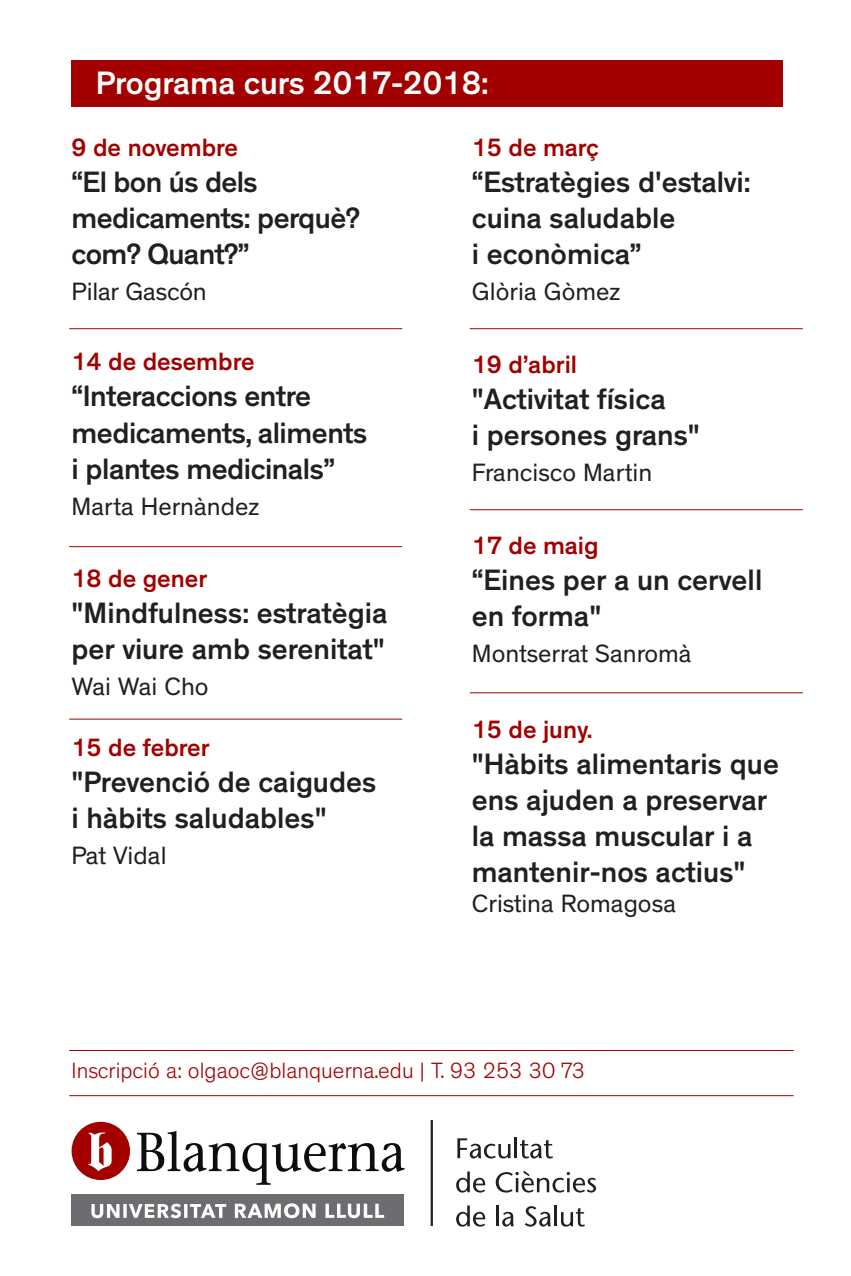
<style>
.page{position:relative;width:851px;height:1276px;background:#fff}
.page>*{position:absolute;margin:0;border:0;box-sizing:border-box;transform-origin:0 0}
.t1{font:500 33px "Theinhardt";color:#fff}
.t2{font:500 30px/36px "Theinhardt";color:#231f20}
.t3{font:500 30px/36px "Theinhardt";letter-spacing:-.02em;color:#231f20}
.t4{font:25.5px "Theinhardt";color:#231f20}
.t5{font:500 25.5px "Theinhardt";color:#a30000}
.t6{font:300 22.5px "Theinhardt";color:#a30000}
</style>
<div class="page">
<div style="left:72px;top:60px;width:710px;height:46px;background:#a30000"></div>
<hr style="left:69px;top:328px;width:333px;height:1px;background:#a30000">
<hr style="left:469px;top:328px;width:333px;height:1px;background:#a30000">
<hr style="left:469px;top:509px;width:333px;height:1px;background:#a30000">
<hr style="left:469px;top:692px;width:333px;height:1px;background:#a30000">
<hr style="left:69px;top:546px;width:333px;height:1px;background:#a30000">
<hr style="left:69px;top:718px;width:333px;height:1px;background:#a30000">
<hr style="left:69px;top:1095px;width:724px;height:1px;background:#a30000">
<hr style="left:69px;top:1050px;width:724px;height:1px;background:#a30000">
<div style="left:72px;top:1121px;width:58px;height:59px;background:#a30000;border-radius:50%"></div>
<svg style="left:88px;top:1132px;width:24px;height:39px"></svg>
<svg style="left:137px;top:1131px;width:267px;height:53px"></svg>
<div style="left:72px;top:1195px;width:332px;height:31px;background:#6c6d70"></div>
<svg style="left:91px;top:1203px;width:293px;height:15px"></svg>
<svg style="left:457px;top:1138px;width:53px;height:20px"></svg>
<hr style="left:514px;top:1137px;width:3px;height:21px;background:#231f20">
<svg style="left:520px;top:1139px;width:33px;height:19px"></svg>
<svg style="left:456px;top:1171px;width:29px;height:21px"></svg>
<svg style="left:495px;top:1171px;width:101px;height:21px"></svg>
<svg style="left:456px;top:1205px;width:29px;height:21px"></svg>
<hr style="left:496px;top:1205px;width:3px;height:21px;background:#231f20">
<svg style="left:502px;top:1211px;width:11px;height:15px"></svg>
<svg style="left:525px;top:1206px;width:25px;height:20px"></svg>
<hr style="left:554px;top:1205px;width:2px;height:21px;background:#231f20">
<svg style="left:561px;top:1208px;width:24px;height:18px"></svg>
<hr style="left:430px;top:1120px;width:3px;height:106px;background:#231f20">
<p class="t1" style="left:96px;top:63px;width:394px">Programa curs 2017-2018:</p>
<p class="t5" style="left:72px;top:132px;width:168px">9 de novembre</p>
<p class="t3" style="left:72px;top:165px;width:290px">“El bon ús dels medicaments: perquè? com? Quant?”</p>
<p class="t4" style="left:72px;top:277px;width:137px">Pilar Gascón</p>
<p class="t5" style="left:72px;top:347px;width:184px">14 de desembre</p>
<p class="t2" style="left:72px;top:379px;width:297px">“Interaccions entre medicaments, aliments i plantes medicinals”</p>
<p class="t4" style="left:72px;top:491px;width:189px">Marta Hernàndez</p>
<p class="t5" style="left:72px;top:563px;width:137px">18 de gener</p>
<p class="t2" style="left:72px;top:595px;width:317px">"Mindfulness: estratègia per viure amb serenitat"</p>
<p class="t4" style="left:72px;top:672px;width:138px">Wai Wai Cho</p>
<p class="t5" style="left:72px;top:732px;width:139px">15 de febrer</p>
<p class="t2" style="left:72px;top:765px;width:306px">"Prevenció de caigudes i hàbits saludables"</p>
<p class="t4" style="left:72px;top:841px;width:96px">Pat Vidal</p>
<p class="t5" style="left:472px;top:132px;width:128px">15 de març</p>
<p class="t2" style="left:472px;top:165px;width:280px">“Estratègies d'estalvi: cuina saludable<br>i econòmica”</p>
<p class="t4" style="left:472px;top:277px;width:150px">Glòria Gòmez</p>
<p class="t5" style="left:472px;top:349px;width:107px">19 d’abril</p>
<p class="t2" style="left:472px;top:381px;width:229px">"Activitat física<br>i persones grans"</p>
<p class="t4" style="left:472px;top:457px;width:182px">Francisco Martin</p>
<p class="t5" style="left:472px;top:530px;width:128px">17 de maig</p>
<p class="t2" style="left:472px;top:562px;width:292px">“Eines per a un cervell en forma"</p>
<p class="t4" style="left:472px;top:638px;width:221px">Montserrat Sanromà</p>
<p class="t5" style="left:472px;top:714px;width:122px">15 de juny.</p>
<p class="t2" style="left:472px;top:746px;width:308px">"Hàbits alimentaris que ens ajuden a preservar la massa muscular i a mantenir-nos actius"</p>
<p class="t4" style="left:472px;top:889px;width:206px">Cristina Romagosa</p>
<p class="t6" style="left:72px;top:1057px;width:515px">Inscripció a: olgaoc@blanquerna.edu | T. 93 253 30 73</p>
</div>
